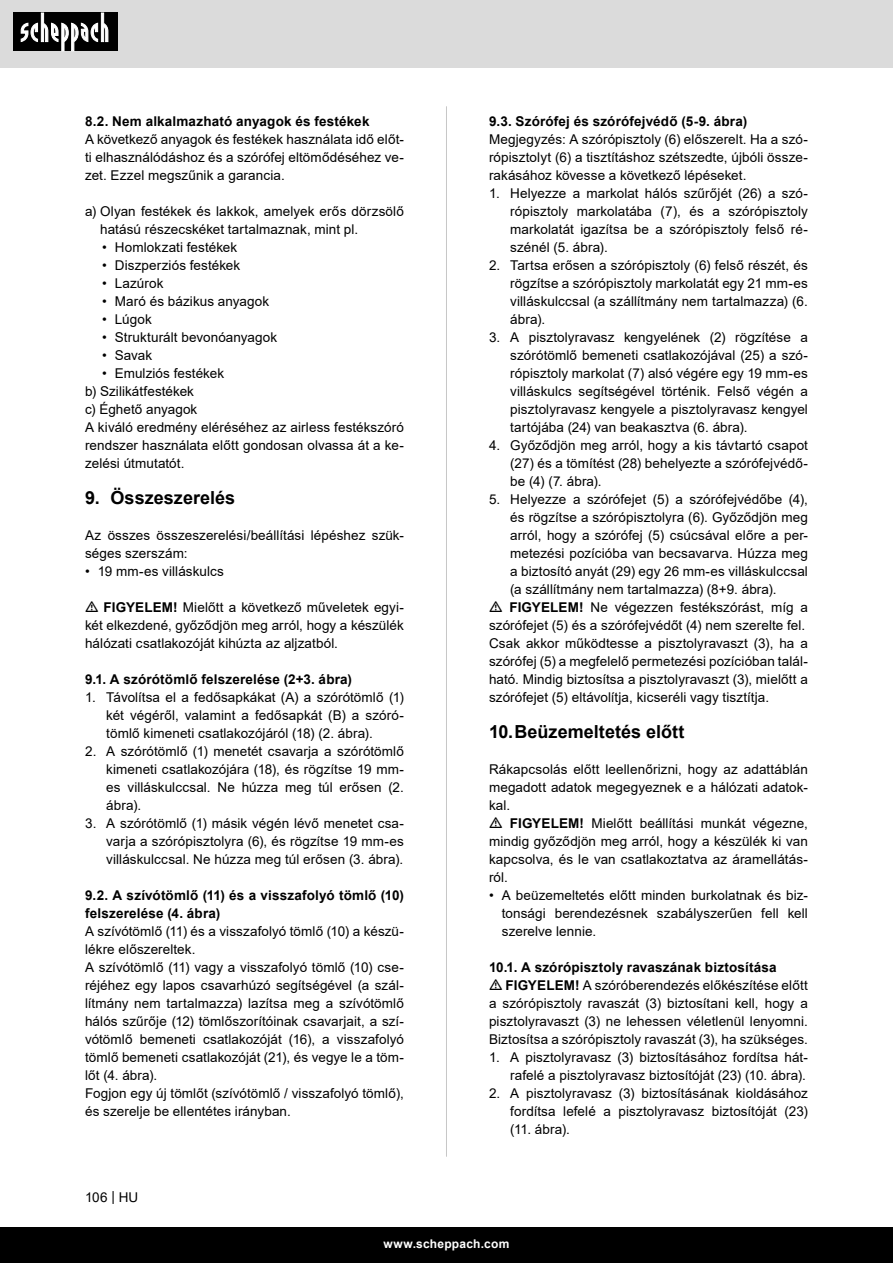
<style>
.page{position:relative;width:893px;height:1263px;background:#fff}
.page>*{position:absolute;margin:0;border:0;box-sizing:border-box;transform-origin:0 0}
.t1{font:700 18px "Arial";color:#000}
.t2{font:13.5px/18px "Arial";letter-spacing:.005em;color:#000;text-align:justify}
.t3{font:700 13.5px/18px "Arial";letter-spacing:.015em;color:#000}
.t4{font:700 12px "Arial";letter-spacing:.02em;color:#fff}
.s1{font-weight:700}
</style>
<div class="page">
<div style="left:0;top:0;width:893px;height:67px;background:#dbdbdb"></div>
<div style="left:0;top:1227px;width:893px;height:36px;background:#000"></div>
<div style="left:13px;top:13px;width:105px;height:38px;background:#000"></div>
<svg style="left:21px;top:13px;width:87px;height:38px"></svg>
<hr style="left:446px;top:106px;width:1px;height:1051px;background:#c7c7c7">
<p class="t3" style="left:85px;top:112px;width:286px">8.2. Nem alkalmazható anyagok és festékek</p>
<p class="t2" style="left:85px;top:130px;width:320px">A következő anyagok és festékek használata idő előt&shy;ti elhasználódáshoz és a szórófej eltömődéséhez ve&shy;zet. Ezzel megszűnik a garancia.</p>
<p class="t2" style="left:100px;top:202px;width:305px;text-indent:-15px">a) Olyan festékek és lakkok, amelyek erős dörzsölő hatású részecskéket tartalmaznak, mint pl.</p>
<p class="t2" style="left:102px;top:238px;width:137px">• Homlokzati festékek</p>
<p class="t2" style="left:102px;top:256px;width:140px">• Diszperziós festékek</p>
<p class="t2" style="left:102px;top:274px;width:63px">• Lazúrok</p>
<p class="t2" style="left:102px;top:292px;width:169px">• Maró és bázikus anyagok</p>
<p class="t2" style="left:102px;top:310px;width:51px">• Lúgok</p>
<p class="t2" style="left:102px;top:328px;width:177px">• Strukturált bevonóanyagok</p>
<p class="t2" style="left:102px;top:346px;width:52px">• Savak</p>
<p class="t2" style="left:102px;top:364px;width:124px">• Emulziós festékek</p>
<p class="t2" style="left:85px;top:382px;width:111px">b) Szilikátfestékek</p>
<p class="t2" style="left:85px;top:400px;width:114px">c) Éghető anyagok</p>
<p class="t2" style="left:85px;top:418px;width:320px">A kiváló eredmény eléréséhez az airless festékszóró rendszer használata előtt gondosan olvassa át a ke&shy;zelési útmutatót.</p>
<p class="t1" style="left:85px;top:485px;width:152px">9. Összeszerelés</p>
<p class="t2" style="left:85px;top:526px;width:320px">Az összes összeszerelési/beállítási lépéshez szük&shy;séges szerszám:</p>
<p class="t2" style="left:85px;top:562px;width:140px">• 19 mm-es villáskulcs</p>
<p class="t2" style="left:85px;top:598px;width:320px;text-indent:19px"><span class="s1">FIGYELEM!</span> Mielőtt a következő műveletek egyi&shy;két elkezdené, győződjön meg arról, hogy a készülék hálózati csatlakozóját kihúzta az aljzatból.</p>
<p class="t3" style="left:85px;top:670px;width:269px">9.1. A szórótömlő felszerelése (2+3. ábra)</p>
<p class="t2" style="left:106px;top:688px;width:299px;text-indent:-21px">1. Távolítsa el a fedősapkákat (A) a szórótömlő (1) két végéről, valamint a fedősapkát (B) a szóró&shy;tömlő kimeneti csatlakozójáról (18) (2. ábra).</p>
<p class="t2" style="left:106px;top:742px;width:299px;text-indent:-21px">2. A szórótömlő (1) menetét csavarja a szórótömlő kimeneti csatlakozójára (18), és rögzítse 19 mm&shy;es villáskulccsal. Ne húzza meg túl erősen (2. ábra).</p>
<p class="t2" style="left:106px;top:814px;width:299px;text-indent:-21px">3. A szórótömlő (1) másik végén lévő menetet csa&shy;varja a szórópisztolyra (6), és rögzítse 19 mm-es villáskulccsal. Ne húzza meg túl erősen (3. ábra).</p>
<p class="t3" style="left:85px;top:886px;width:320px">9.2. A szívótömlő (11) és a visszafolyó tömlő (10) felszerelése (4. ábra)</p>
<p class="t2" style="left:85px;top:922px;width:320px">A szívótömlő (11) és a visszafolyó tömlő (10) a készü&shy;lékre előszereltek.</p>
<p class="t2" style="left:85px;top:958px;width:320px">A szívótömlő (11) vagy a visszafolyó tömlő (10) cse&shy;réjéhez egy lapos csavarhúzó segítségével (a szál&shy;lítmány nem tartalmazza) lazítsa meg a szívótömlő hálós szűrője (12) tömlőszorítóinak csavarjait, a szí&shy;vótömlő bemeneti csatlakozóját (16), a visszafolyó tömlő bemeneti csatlakozóját (21), és vegye le a töm&shy;lőt (4. ábra).</p>
<p class="t2" style="left:85px;top:1084px;width:320px">Fogjon egy új tömlőt (szívótömlő / visszafolyó tömlő), és szerelje be ellentétes irányban.</p>
<p class="t2" style="left:85px;top:1188px;width:55px">106 | HU</p>
<p class="t3" style="left:489px;top:112px;width:260px">9.3. Szórófej és szórófejvédő (5-9. ábra)</p>
<p class="t2" style="left:489px;top:130px;width:320px">Megjegyzés: A szórópisztoly (6) előszerelt. Ha a szó&shy;rópisztolyt (6) a tisztításhoz szétszedte, újbóli össze&shy;rakásához kövesse a következő lépéseket.</p>
<p class="t2" style="left:510px;top:184px;width:299px;text-indent:-21px">1. Helyezze a markolat hálós szűrőjét (26) a szó&shy;rópisztoly markolatába (7), és a szórópisztoly markolatát igazítsa be a szórópisztoly felső ré&shy;szénél (5. ábra).</p>
<p class="t2" style="left:510px;top:256px;width:299px;text-indent:-21px">2. Tartsa erősen a szórópisztoly (6) felső részét, és rögzítse a szórópisztoly markolatát egy 21 mm-es villáskulccsal (a szállítmány nem tartalmazza) (6. ábra).</p>
<p class="t2" style="left:510px;top:328px;width:299px;text-indent:-21px">3. A pisztolyravasz kengyelének (2) rögzítése a szórótömlő bemeneti csatlakozójával (25) a szó&shy;rópisztoly markolat (7) alsó végére egy 19 mm-es villáskulcs segítségével történik. Felső végén a pisztolyravasz kengyele a pisztolyravasz kengyel tartójába (24) van beakasztva (6. ábra).</p>
<p class="t2" style="left:510px;top:436px;width:299px;text-indent:-21px">4. Győződjön meg arról, hogy a kis távtartó csapot (27) és a tömítést (28) behelyezte a szórófejvédő&shy;be (4) (7. ábra).</p>
<p class="t2" style="left:510px;top:490px;width:299px;text-indent:-21px">5. Helyezze a szórófejet (5) a szórófejvédőbe (4), és rögzítse a szórópisztolyra (6). Győződjön meg arról, hogy a szórófej (5) csúcsával előre a per&shy;metezési pozícióba van becsavarva. Húzza meg a biztosító anyát (29) egy 26 mm-es villáskulccsal (a szállítmány nem tartalmazza) (8+9. ábra).</p>
<p class="t2" style="left:489px;top:598px;width:320px;text-align:right"><span class="s1">FIGYELEM!</span> Ne végezzen festékszórást, míg a szórófejet (5) és a szórófejvédőt (4) nem szerelte fel.</p>
<p class="t2" style="left:489px;top:634px;width:320px">Csak akkor működtesse a pisztolyravaszt (3), ha a szórófej (5) a megfelelő permetezési pozícióban talál&shy;ható. Mindig biztosítsa a pisztolyravaszt (3), mielőtt a szórófejet (5) eltávolítja, kicseréli vagy tisztítja.</p>
<p class="t1" style="left:489px;top:719px;width:197px">10.Beüzemeltetés előtt</p>
<p class="t2" style="left:489px;top:760px;width:320px">Rákapcsolás előtt leellenőrizni, hogy az adattáblán megadott adatok megegyeznek e a hálózati adatok&shy;kal.</p>
<p class="t2" style="left:489px;top:814px;width:320px;text-indent:21px"><span class="s1">FIGYELEM!</span> Mielőtt beállítási munkát végezne, mindig győződjön meg arról, hogy a készülék ki van kapcsolva, és le van csatlakoztatva az áramellátás&shy;ról.</p>
<p class="t2" style="left:502px;top:886px;width:308px;text-indent:-13px">• A beüzemeltetés előtt minden burkolatnak és biz&shy;tonsági berendezésnek szabályszerűen fell kell szerelve lennie.</p>
<p class="t3" style="left:489px;top:958px;width:289px">10.1. A szórópisztoly ravaszának biztosítása</p>
<p class="t2" style="left:489px;top:976px;width:320px;text-indent:17px"><span class="s1">FIGYELEM!</span> A szóróberendezés előkészítése előtt a szórópisztoly ravaszát (3) biztosítani kell, hogy a pisztolyravaszt (3) ne lehessen véletlenül lenyomni.<br>Biztosítsa a szórópisztoly ravaszát (3), ha szükséges.</p>
<p class="t2" style="left:489px;top:1048px;width:320px;text-align:right">1. A pisztolyravasz (3) biztosításához fordítsa hát&shy;rafelé a pisztolyravasz biztosítóját (23) (10. ábra).</p>
<p class="t2" style="left:510px;top:1084px;width:299px;text-indent:-21px">2. A pisztolyravasz (3) biztosításának kioldásához fordítsa lefelé a pisztolyravasz biztosítóját (23) (11. ábra).</p>
<p class="t4" style="left:384px;top:1235px;width:127px">www.scheppach.com</p>
</div>
